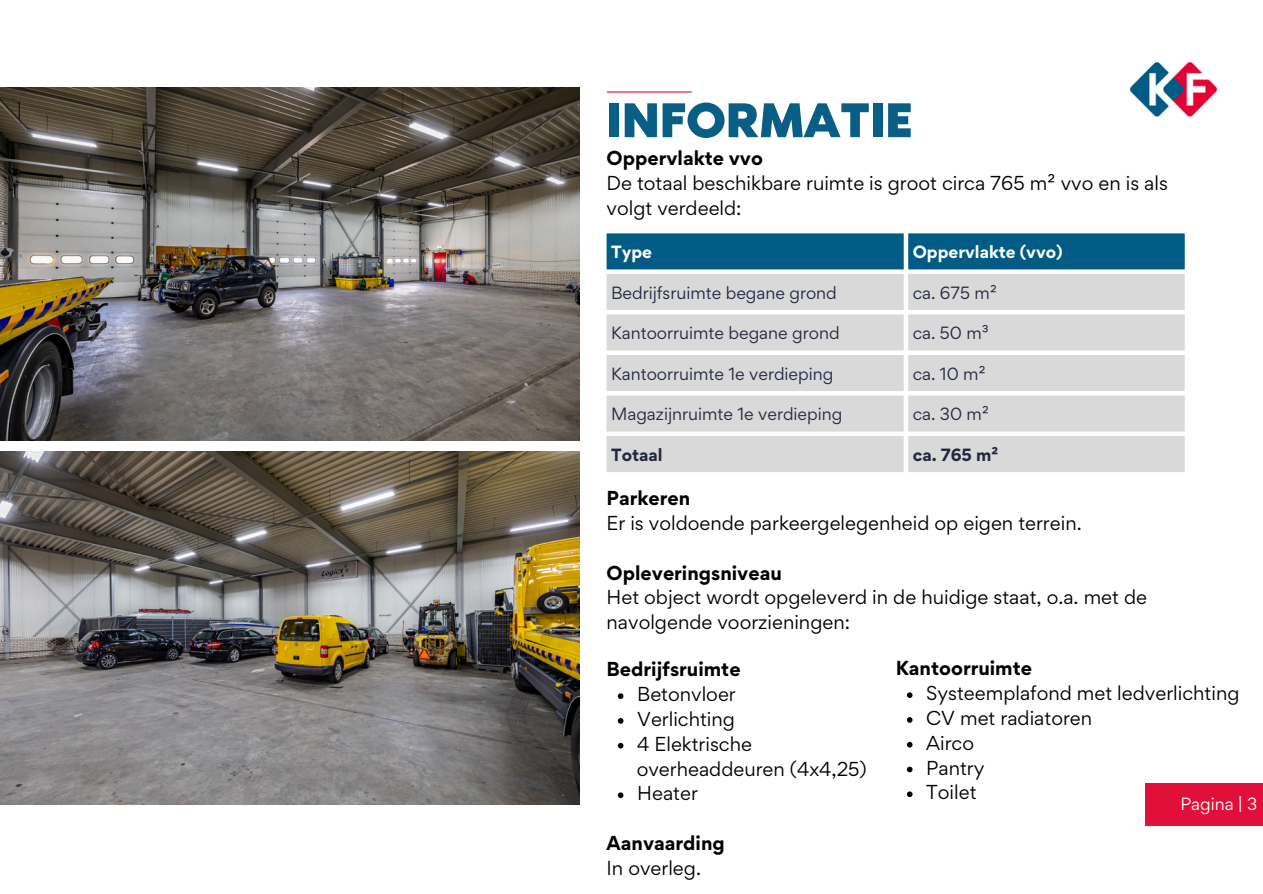
<style>
.page{position:relative;width:1263px;height:894px;background:#fff}
.page>*{position:absolute;margin:0;border:0;box-sizing:border-box;transform-origin:0 0}
.t1{font:61.35px "RTL Media Pro Medium";color:#095e86}
.t2{font:18px/24.8px "Gordita";color:#000}
.t3{font:700 18px/24.8px "Gordita";color:#000}
.t4{font:15.75px "Gordita";color:#22283f}
.t5{font:700 15.75px "Gordita";color:#fff}
.t6{font:700 15.75px "Gordita";color:#22283f}
.t7{font:15.75px "Gordita";color:#fff}
.s1{font-weight:700}
.s2{font-weight:400}
</style>
<div class="page">
<hr style="left:607px;top:91px;width:84px;height:2px;background:#e10f3a">
<img style="left:1130px;top:62px;width:87px;height:55px">
<div style="left:1146px;top:782px;width:117px;height:43px;background:#e10f3a"></div>
<img style="left:0;top:87px;width:579px;height:353px">
<img style="left:0;top:451px;width:579px;height:353px">
<svg style="left:618px;top:693px;width:5px;height:5px"></svg>
<svg style="left:618px;top:718px;width:5px;height:5px"></svg>
<svg style="left:618px;top:742px;width:5px;height:6px"></svg>
<svg style="left:618px;top:792px;width:5px;height:5px"></svg>
<div style="left:607px;top:233px;width:578px;height:36px;background:#005c84"></div>
<svg style="left:607px;top:274px;width:578px;height:198px;background:#dcdcdc"></svg>
<svg style="left:907px;top:692px;width:5px;height:5px"></svg>
<svg style="left:907px;top:717px;width:5px;height:5px"></svg>
<svg style="left:907px;top:741px;width:5px;height:6px"></svg>
<svg style="left:907px;top:766px;width:5px;height:6px"></svg>
<svg style="left:907px;top:791px;width:5px;height:5px"></svg>
<p class="t1" style="left:607px;top:93px;width:308px">INFORMATIE</p>
<p class="t2" style="left:607px;top:146px;width:563px"><span class="s1">Oppervlakte vvo<br></span>De totaal beschikbare ruimte is groot circa 765 m² vvo en is als volgt verdeeld:</p>
<p class="t5" style="left:611px;top:241px;width:42px">Type</p>
<h3 class="t5" style="left:913px;top:241px;width:151px">Oppervlakte (vvo)</h3>
<p class="t4" style="left:611px;top:282px;width:227px">Bedrijfsruimte begane grond</p>
<p class="t4" style="left:913px;top:282px;width:86px">ca. 675 m²</p>
<p class="t4" style="left:611px;top:322px;width:230px">Kantoorruimte begane grond</p>
<p class="t4" style="left:913px;top:322px;width:78px">ca. 50 m³</p>
<p class="t4" style="left:611px;top:363px;width:224px">Kantoorruimte 1e verdieping</p>
<p class="t4" style="left:913px;top:363px;width:75px">ca. 10 m²</p>
<p class="t4" style="left:611px;top:403px;width:233px">Magazijnruimte 1e verdieping</p>
<p class="t4" style="left:913px;top:403px;width:78px">ca. 30 m²</p>
<p class="t6" style="left:611px;top:444px;width:53px">Totaal</p>
<p class="t6" style="left:913px;top:444px;width:87px">ca. 765 m²</p>
<p class="t2" style="left:607px;top:485px;width:477px"><span class="s1">Parkeren<br></span>Er is voldoende parkeergelegenheid op eigen terrein.</p>
<h3 class="t2" style="left:607px;top:560px;width:542px"><span class="s1">Opleveringsniveau<br></span>Het object wordt opgeleverd in de huidige staat, o.a. met de navolgende voorzieningen:</h3>
<h3 class="t3" style="left:607px;top:656px;width:136px">Bedrijfsruimte</h3>
<h3 class="t2" style="left:637px;top:681px;width:100px">Betonvloer</h3>
<h2 class="t2" style="left:637px;top:706px;width:99px">Verlichting</h2>
<p class="t2" style="left:637px;top:731px;width:116px">4 Elektrische</p>
<p class="t2" style="left:637px;top:755px;width:232px">overheaddeuren (4x4,25)</p>
<p class="t2" style="left:637px;top:780px;width:62px">Heater</p>
<h3 class="t3" style="left:607px;top:830px;width:120px">Aanvaarding<br><span class="s2">In overleg.</span></h3>
<p class="t3" style="left:896px;top:655px;width:138px">Kantoorruimte</p>
<p class="t2" style="left:926px;top:680px;width:315px">Systeemplafond met ledverlichting</p>
<h2 class="t2" style="left:926px;top:705px;width:167px">CV met radiatoren</h2>
<p class="t2" style="left:926px;top:730px;width:49px">Airco</p>
<p class="t2" style="left:926px;top:754px;width:60px">Pantry</p>
<p class="t2" style="left:926px;top:779px;width:52px">Toilet</p>
<p class="t7" style="left:1180px;top:793px;width:78px">Pagina | 3</p>
</div>
